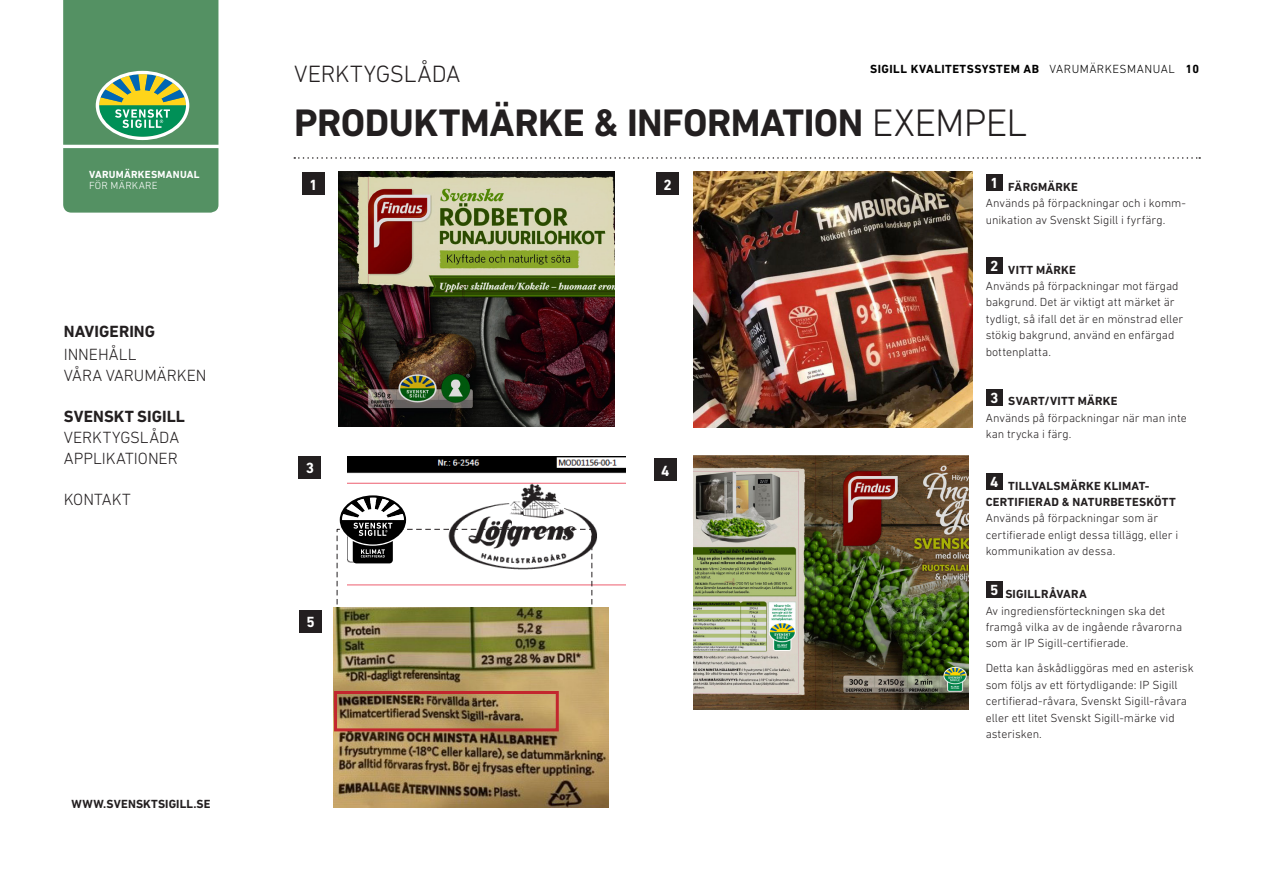
<style>
.page{position:relative;width:1263px;height:893px;background:#fff}
.page>*{position:absolute;margin:0;border:0;box-sizing:border-box;transform-origin:0 0}
.Huvudrubrik{font:700 39px "DIN Next LT Pro";letter-spacing:-.015em;color:#231f20}
.Överrubrik{font:300 24px "DIN Next LT Pro";letter-spacing:-.01em;color:#231f20}
.t1{font:300 16.5px/20.7px "DIN Next LT Pro";color:#231f20}
.t2{font:700 16.5px "DIN Next LT Pro";letter-spacing:.005em;color:#231f20}
.siffror{font:700 15px "DIN Next LT Pro";color:#fff}
.Brödtext{font:300 12px/16.5px "DIN Next LT Pro";color:#231f20}
.innehållslista_under{font:300 12px/16.5px "DIN Next LT Pro";color:#231f20}
.Tabellrubrik{font:700 12px/16.5px "DIN Next LT Pro";letter-spacing:.02em;color:#231f20;text-align:center}
.t3{font:700 12px "DIN Next LT Pro";letter-spacing:.04em;color:#000001}
.t4{font:700 10.5px "DIN Next LT Pro";letter-spacing:.025em;color:#fff}
.t5{font:300 10.5px "DIN Next LT Pro";letter-spacing:.025em;color:#fff}
.s1{font-weight:300}
.s2{font-weight:700}
</style>
<div class="page">
<svg style="left:294px;top:157px;width:906px;height:2px"></svg>
<svg style="left:63px;top:0;width:155px;height:213px;background:#5d9869"></svg>
<img style="left:348px;top:456px;width:278px;height:155px">
<div style="left:302px;top:173px;width:23px;height:22px;background:#231f20"></div>
<div style="left:656px;top:173px;width:23px;height:22px;background:#231f20"></div>
<div style="left:654px;top:459px;width:23px;height:22px;background:#231f20"></div>
<div style="left:298px;top:456px;width:23px;height:22px;background:#231f20"></div>
<div style="left:986px;top:174px;width:17px;height:17px;background:#231f20"></div>
<div style="left:986px;top:257px;width:17px;height:16px;background:#231f20"></div>
<div style="left:986px;top:389px;width:17px;height:16px;background:#231f20"></div>
<div style="left:986px;top:473px;width:17px;height:17px;background:#231f20"></div>
<div style="left:986px;top:581px;width:17px;height:17px;background:#231f20"></div>
<img style="left:693px;top:172px;width:279px;height:255px">
<img style="left:338px;top:172px;width:277px;height:255px">
<img style="left:694px;top:456px;width:275px;height:253px">
<svg style="left:337px;top:495px;width:256px;height:113px"></svg>
<div style="left:299px;top:610px;width:23px;height:23px;background:#231f20"></div>
<img style="left:334px;top:608px;width:274px;height:200px">
<div style="left:334px;top:691px;width:225px;height:40px;border:3px solid #c3262e"></div>
<p class="t4" style="left:89px;top:168px;width:112px">VARUMÄRKESMANUAL</p>
<p class="t5" style="left:89px;top:179px;width:70px">FÖR MÄRKARE</p>
<h3 class="t2" style="left:64px;top:322px;width:93px">NAVIGERING</h3>
<h3 class="t1" style="left:64px;top:344px;width:144px">INNEHÅLL<br>VÅRA VARUMÄRKEN</h3>
<h3 class="t2" style="left:64px;top:407px;width:123px">SVENSKT SIGILL</h3>
<h3 class="t1" style="left:64px;top:427px;width:117px">VERKTYGSLÅDA<br>APPLIKATIONER</h3>
<h3 class="t1" style="left:64px;top:489px;width:69px">KONTAKT</h3>
<p class="Tabellrubrik" style="left:72px;top:796px;width:140px">WWW.SVENSKTSIGILL.SE</p>
<p class="Överrubrik" style="left:294px;top:60px;width:168px">VERKTYGSLÅDA</p>
<p class="Huvudrubrik" style="left:294px;top:99px;width:734px">PRODUKTMÄRKE &amp; INFORMATION <span class="s1">EXEMPEL</span></p>
<p class="t3" style="left:870px;top:62px;width:331px">SIGILL KVALITETSSYSTEM AB <span class="s1">VARUMÄRKESMANUAL</span> 10</p>
<p class="siffror" style="left:309px;top:176px;width:10px">1</p>
<p class="siffror" style="left:663px;top:176px;width:10px">2</p>
<p class="siffror" style="left:306px;top:459px;width:10px">3</p>
<p class="siffror" style="left:661px;top:462px;width:10px">4</p>
<p class="siffror" style="left:306px;top:613px;width:10px">5</p>
<p class="siffror" style="left:990px;top:174px;width:10px">1</p>
<p class="Tabellrubrik" style="left:1008px;top:178px;width:71px">FÄRGMÄRKE</p>
<p class="Brödtext" style="left:986px;top:195px;width:201px">Används på förpackningar och i komm&shy;unikation av Svenskt Sigill i fyrfärg.</p>
<p class="siffror" style="left:990px;top:257px;width:10px">2</p>
<p class="Tabellrubrik" style="left:1008px;top:261px;width:69px">VITT MÄRKE</p>
<p class="Brödtext" style="left:986px;top:277px;width:199px">Används på förpackningar mot färgad bakgrund. Det är viktigt att märket är tydligt, så ifall det är en mönstrad eller stökig bakgrund, använd en enfärgad bottenplatta.</p>
<p class="siffror" style="left:990px;top:389px;width:10px">3</p>
<p class="Tabellrubrik" style="left:1008px;top:393px;width:111px">SVART/VITT MÄRKE</p>
<p class="Brödtext" style="left:986px;top:409px;width:203px">Används på förpackningar när man inte kan trycka i färg.</p>
<p class="siffror" style="left:990px;top:473px;width:10px">4</p>
<p class="Tabellrubrik" style="left:986px;top:477px;width:192px">TILLVALSMÄRKE KLIMAT-<br>CERTIFIERAD &amp; NATURBETESKÖTT</p>
<p class="Brödtext" style="left:986px;top:510px;width:194px">Används på förpackningar som är certifierade enligt dessa tillägg, eller i kommunikation av dessa.</p>
<p class="siffror" style="left:990px;top:581px;width:10px">5</p>
<p class="Brödtext" style="left:986px;top:586px;width:198px;text-indent:20px"><span class="s2">SIGILLRÅVARA<br></span>Av ingrediensförteckningen ska det framgå vilka av de ingående råvarorna som är IP Sigill-certifierade.</p>
<p class="innehållslista_under" style="left:986px;top:660px;width:210px">Detta kan åskådliggöras med en asterisk som följs av ett förtydligande: IP Sigill certifierad-råvara, Svenskt Sigill-råvara eller ett litet Svenskt Sigill-märke vid asterisken.</p>
</div>
